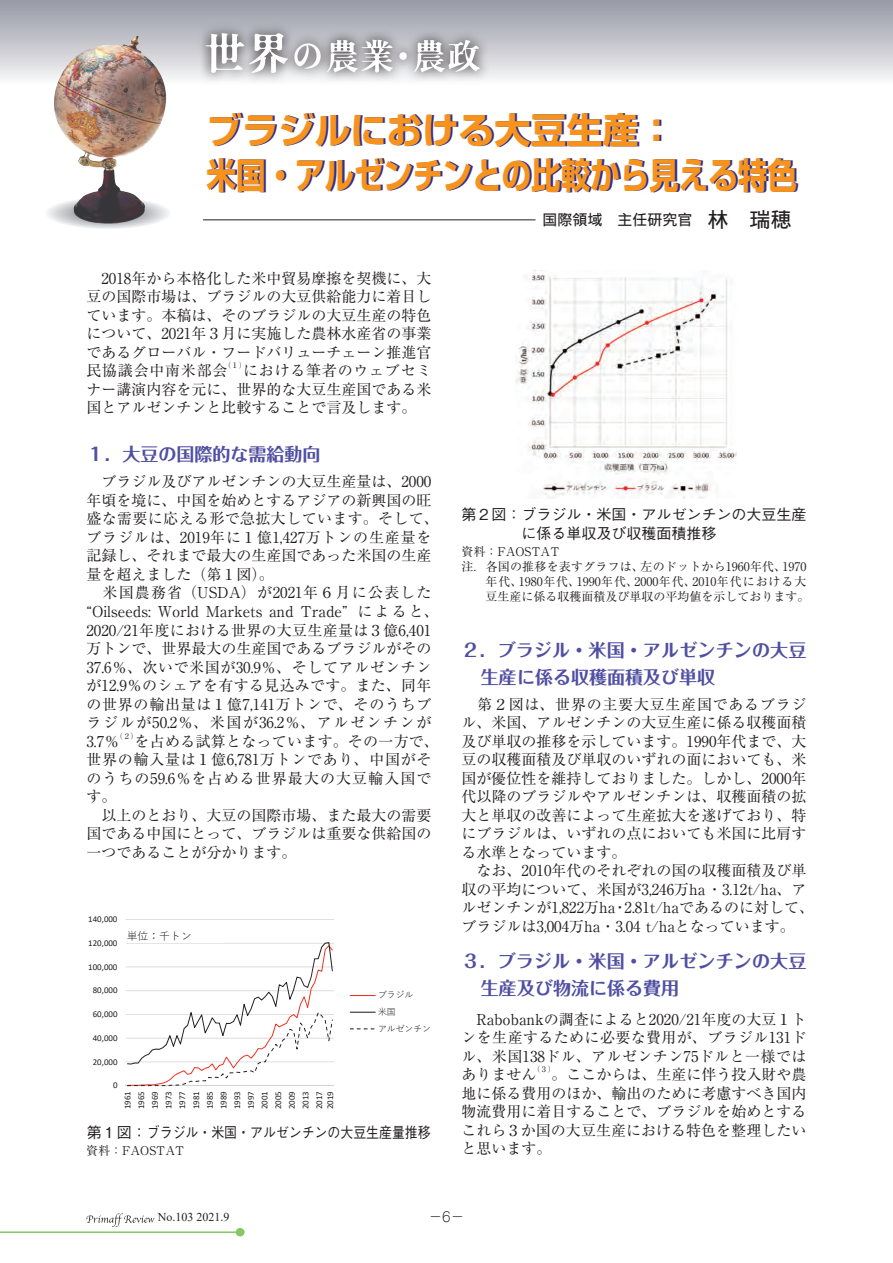
<style>
.page{position:relative;width:893px;height:1263px;background:#fff}
.page>*{position:absolute;margin:0;border:0;box-sizing:border-box;transform-origin:0 0}
.タイトル_世界の農業{font:700 36px "Shin Go Pr 6";color:#f7931d;scale:.82 1}
.タイトル_世界の農業-2{font:700 36px "Shin Go Pr 6";color:#f7931d}
.見出し__2行{font:700 18px/27px "Folk Pro";letter-spacing:.01em;color:#504fa1}
.見出し{font:700 18px "Folk Pro";color:#504fa1}
.標準{font:15px/18.6px "Ryumin Pr 6";color:#231f20;text-align:justify}
.標準-2{font:15px/18.5px "Ryumin Pr 6";letter-spacing:.02em;color:#231f20}
.標準-3{font:15px/18.5px "Ryumin Pr 6";letter-spacing:.05em;color:#231f20}
.CP_2行{font:500 15px/19.5px "Gothic BBB Pr 6";color:#231f20}
.CP{font:500 15px "Gothic BBB Pr 6";color:#231f20}
.名前{font:15px "DF Gothic P Pro 5 W5";color:#231f20}
.t1{font:300 13.5px "Jun 101 Pro";color:#231f20}
.注_ｸﾞﾘｯﾄﾞ無し{font:12px/15px "Ryumin Pr 6";color:#231f20}
.t2{font:12px "Times New Roman";color:#231f20}
.注_字下げ03{font:12px "Ryumin Pr 6";color:#231f20}
.t3{font:10.8px "Yu Gothic";color:#231f20}
.t4{font:8.85px/13.6px "Calibri";letter-spacing:.005em;color:#231f20;text-align:justify}
.t5{font:8.85px/16.6px "Yu Gothic";letter-spacing:-.005em;color:#231f20}
.標準-4{font:7.5px "Ryumin Pr 6";color:#231f20}
.s1{font-size:21px}
</style>
<div class="page">
<div style="left:0;top:0;width:893px;height:85px;background:linear-gradient(to bottom,#979aa6,#f5f2f3)"></div>
<svg style="left:892px;top:0;width:1px;height:85px"></svg>
<img style="left:47px;top:197px;width:122px;height:32px">
<img style="left:54px;top:36px;width:82px;height:167px">
<svg style="left:196px;top:22px;width:294px;height:62px"></svg>
<svg style="left:205px;top:33px;width:83px;height:40px"></svg>
<svg style="left:294px;top:43px;width:27px;height:26px"></svg>
<svg style="left:327px;top:40px;width:66px;height:33px"></svg>
<div style="left:399px;top:52px;width:8px;height:8px;background:#fff;border-radius:50%"></div>
<svg style="left:414px;top:40px;width:66px;height:33px"></svg>
<hr style="left:203px;top:220px;width:332px;height:1px;background:#231f20">
<hr style="left:126px;top:1061px;width:208px;height:1px;background:#d4d3d3">
<hr style="left:126px;top:1038px;width:208px;height:1px;background:#d4d3d3">
<hr style="left:126px;top:1014px;width:208px;height:1px;background:#d4d3d3">
<hr style="left:126px;top:990px;width:208px;height:1px;background:#d4d3d3">
<hr style="left:126px;top:966px;width:208px;height:1px;background:#d4d3d3">
<hr style="left:126px;top:943px;width:208px;height:1px;background:#d4d3d3">
<hr style="left:126px;top:919px;width:208px;height:1px;background:#d4d3d3">
<hr style="left:126px;top:1085px;width:208px;height:1px;background:#d4d3d3">
<svg style="left:127px;top:942px;width:206px;height:144px"></svg>
<svg style="left:350px;top:995px;width:26px;height:1px"></svg>
<svg style="left:350px;top:1012px;width:26px;height:1px"></svg>
<svg style="left:350px;top:1028px;width:24px;height:1px"></svg>
<div style="left:120px;top:923px;width:104px;height:20px;background:#fff"></div>
<img style="left:516px;top:271px;width:220px;height:227px">
<hr style="left:0;top:1231px;width:244px;height:2px;background:#87c765">
<div style="left:236px;top:1228px;width:8px;height:8px;background:#87c765;border-radius:50%"></div>
<svg style="left:86px;top:1213px;width:68px;height:14px"></svg>
<p class="タイトル_世界の農業-2" style="left:206px;top:101px;width:469px">ブラジルにおける大豆生産：</p>
<p class="タイトル_世界の農業" style="left:206px;top:146px;width:722px">米国・アルゼンチンとの比較から見える特色</p>
<p class="標準" style="left:86px;top:268px;width:346px">　2018年から本格化した米中貿易摩擦を契機に、大豆の国際市場は、ブラジルの大豆供給能力に着目しています。本稿は、そのブラジルの大豆生産の特色について、2021年３月に実施した農林水産省の事業であるグローバル・フードバリューチェーン推進官民協議会中南米部会</p>
<p class="標準-4" style="left:224px;top:360px;width:24px">（１）</p>
<p class="標準" style="left:86px;top:360px;width:347px;text-indent:157px">における筆者のウェブセミナー講演内容を元に、世界的な大豆生産国である米国とアルゼンチンと比較することで言及します。</p>
<p class="見出し" style="left:86px;top:438px;width:236px">１．大豆の国際的な需給動向</p>
<p class="標準" style="left:86px;top:472px;width:354px;text-align:left">　ブラジル及びアルゼンチンの大豆生産量は、2000年頃を境に、中国を始めとするアジアの新興国の旺盛な需要に応える形で急拡大しています。そして、ブラジルは、2019年に１億1,427万トンの生産量を記録し、それまで最大の生産国であった米国の生産量を超えました（第１図）。</p>
<p class="標準-2" style="left:86px;top:583px;width:354px">　米国農務省（USDA）が2021年６月に公表した“Oilseeds: World Markets and Trade” によると、<br>2020/21年度における世界の大豆生産量は３億6,401万トンで、世界最大の生産国であるブラジルがその<br>37.6％、次いで米国が30.9％、そしてアルゼンチンが12.9％のシェアを有する見込みです。また、同年の世界の輸出量は１億7,141万トンで、そのうちブラジルが50.2％、米国が36.2％、アルゼンチンが<br>3.7％</p>
<p class="標準-4" style="left:116px;top:730px;width:24px">（２）</p>
<p class="標準-3" style="left:86px;top:731px;width:354px;text-indent:48px">を占める試算となっています。その一方で、世界の輸入量は１億6,781万トンであり、中国がそのうちの59.6％を占める世界最大の大豆輸入国です。</p>
<p class="標準" style="left:86px;top:805px;width:347px">　以上のとおり、大豆の国際市場、また最大の需要国である中国にとって、ブラジルは重要な供給国の一つであることが分かります。</p>
<p class="t4" style="left:88px;top:912px;width:31px">140,000</p>
<p class="t4" style="left:88px;top:936px;width:31px">120,000</p>
<p class="t4" style="left:88px;top:959px;width:31px">100,000</p>
<p class="t4" style="left:93px;top:983px;width:26px">80,000</p>
<p class="t4" style="left:93px;top:1007px;width:26px">60,000</p>
<p class="t4" style="left:93px;top:1031px;width:26px">40,000</p>
<p class="t4" style="left:93px;top:1054px;width:26px">20,000</p>
<p class="t4" style="left:113px;top:1078px;width:6px">0</p>
<p class="t3" style="left:127px;top:926px;width:67px">単位：千トン</p>
<p class="t4" style="left:121px;top:1109px;width:20px;rotate:-90deg">1961<br>1965<br>1969<br>1973<br>1977<br>1981<br>1985<br>1989<br>1993<br>1997<br>2001<br>2005<br>2009<br>2013<br>2017</p>
<p class="t4" style="left:323px;top:1109px;width:20px;rotate:-90deg">2019</p>
<p class="t5" style="left:378px;top:985px;width:55px">ブラジル<br>米国<br>アルゼンチン</p>
<p class="CP" style="left:87px;top:1120px;width:345px">第１図：ブラジル・米国・アルゼンチンの大豆生産量推移</p>
<p class="注_ｸﾞﾘｯﾄﾞ無し" style="left:86px;top:1142px;width:99px">資料：FAOSTAT</p>
<p class="名前" style="left:542px;top:208px;width:251px">国際領域　主任研究官　<span class="s1">林　瑞穂</span></p>
<p class="CP_2行" style="left:521px;top:503px;width:287px;text-indent:-60px">第２図：ブラジル・米国・アルゼンチンの大豆生産に係る単収及び収穫面積推移</p>
<p class="注_字下げ03" style="left:461px;top:542px;width:99px">資料：FAOSTAT</p>
<p class="注_ｸﾞﾘｯﾄﾞ無し" style="left:485px;top:558px;width:326px;text-indent:-24px">注．各国の推移を表すグラフは、左のドットから1960年代、1970年代、1980年代、1990年代、2000年代、2010年代における大豆生産に係る収穫面積及び単収の平均値を示しております。</p>
<p class="見出し__2行" style="left:481px;top:634px;width:327px;text-indent:-19px">２．ブラジル・米国・アルゼンチンの大豆生産に係る収穫面積及び単収</p>
<p class="標準" style="left:461px;top:694px;width:347px">　第２図は、世界の主要大豆生産国であるブラジル、米国、アルゼンチンの大豆生産に係る収穫面積及び単収の推移を示しています。1990年代まで、大豆の収穫面積及び単収のいずれの面においても、米国が優位性を維持しておりました。しかし、2000年代以降のブラジルやアルゼンチンは、収穫面積の拡大と単収の改善によって生産拡大を遂げており、特にブラジルは、いずれの点においても米国に比肩する水準となっています。</p>
<p class="標準" style="left:461px;top:861px;width:354px;text-align:left">　なお、2010年代のそれぞれの国の収穫面積及び単収の平均について、米国が3,246万ha ・3.12t/ha、アルゼンチンが1,822万ha・2.81t/haであるのに対して、ブラジルは3,004万ha・3.04 t/haとなっています。</p>
<p class="見出し__2行" style="left:481px;top:945px;width:327px;text-indent:-19px">３．ブラジル・米国・アルゼンチンの大豆生産及び物流に係る費用</p>
<p class="標準" style="left:461px;top:1009px;width:346px">　Rabobankの調査によると2020/21年度の大豆１トンを生産するために必要な費用が、ブラジル131ドル、米国138ドル、アルゼンチン75ドルと一様ではありません</p>
<p class="標準-4" style="left:533px;top:1064px;width:24px">（３）</p>
<p class="標準" style="left:461px;top:1064px;width:347px;text-indent:90px">。ここからは、生産に伴う投入財や農地に係る費用のほか、輸出のために考慮すべき国内物流費用に着目することで、ブラジルを始めとするこれら３か国の大豆生産における特色を整理したいと思います。</p>
<p class="t2" style="left:158px;top:1209px;width:73px">No.103 2021.9</p>
<p class="t1" style="left:429px;top:1206px;width:37px">－6－</p>
</div>
